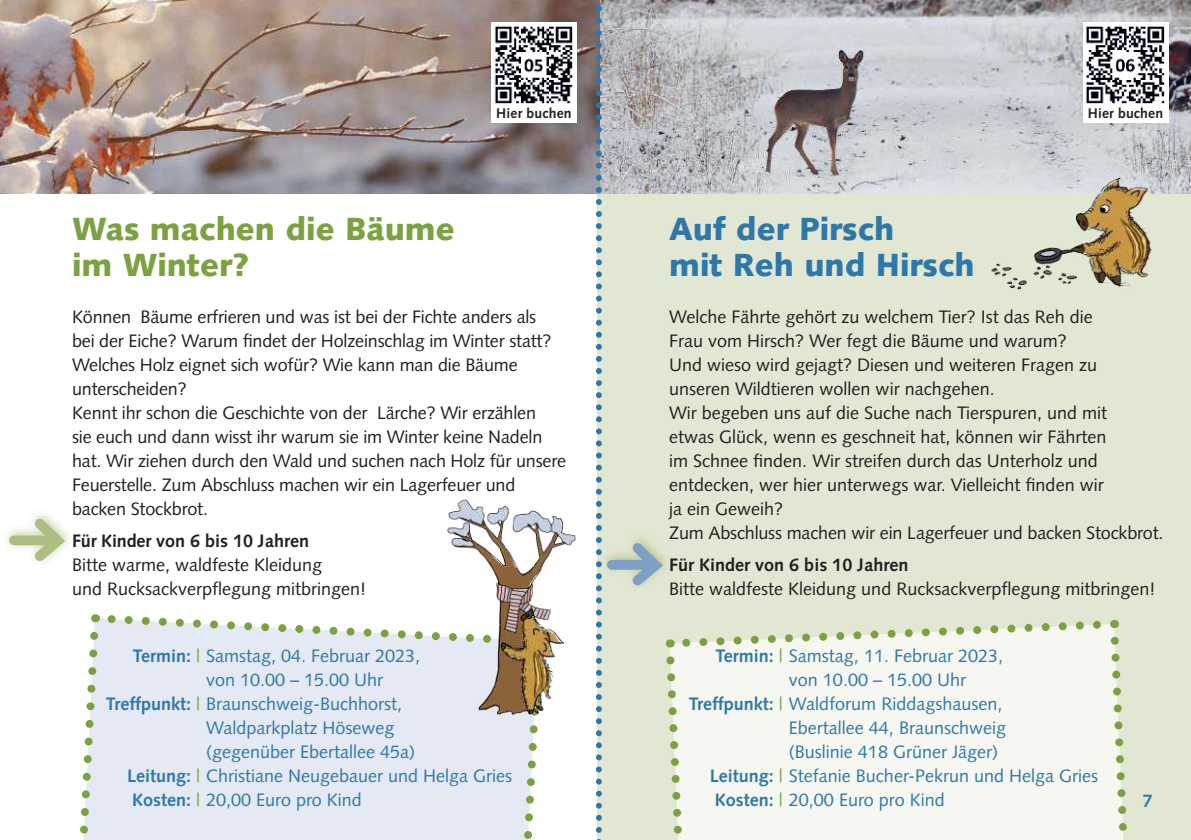
<style>
.page{position:relative;width:1191px;height:840px;background:#fff}
.page>*{position:absolute;margin:0;border:0;box-sizing:border-box;transform-origin:0 0}
.t1{font:900 32px/36px "Syntax";color:#2e78a9}
.t2{font:900 32px/36px "Syntax";color:#7ca141}
.t3{font:18px/24px "Syntax";color:#221f1f}
.t4{font:18px "Syntax";color:#2e78a9}
.t5{font:700 18px "Syntax";color:#221f1f}
.t6{font:700 18px "Syntax";color:#2e78a9}
.t7{font:700 14px "Syntax";letter-spacing:.01em;color:#221f1f}
.s1{font-weight:700}
.s2{color:#7ca141}
</style>
<div class="page">
<div style="left:598px;top:0;width:593px;height:839px;background:#e2e7d3"></div>
<div style="left:599px;top:531px;width:74px;height:60px;background:#7ca141;opacity:.45"></div>
<div style="left:612px;top:559px;width:35px;height:10px;background:#7fa0c5"></div>
<svg style="left:623px;top:534px;width:47px;height:57px"></svg>
<svg style="left:80px;top:614px;width:458px;height:226px;background:#e3e8f0"></svg>
<img style="left:0;top:0;width:1191px;height:193px">
<div style="left:2px;top:507px;width:73px;height:60px;background:#7ca141;opacity:.45"></div>
<div style="left:14px;top:535px;width:36px;height:10px;background:#acbe82"></div>
<svg style="left:26px;top:509px;width:47px;height:58px"></svg>
<svg style="left:662px;top:620px;width:470px;height:220px;background:#f0f3e8"></svg>
<svg style="left:596px;top:0;width:6px;height:840px"></svg>
<img style="left:439px;top:499px;width:137px;height:221px">
<img style="left:987px;top:176px;width:176px;height:114px">
<div style="left:492px;top:23px;width:85px;height:99px;background:#fff"></div>
<img style="left:494px;top:26px;width:79px;height:78px">
<div style="left:1083px;top:23px;width:85px;height:99px;background:#fff"></div>
<img style="left:1086px;top:26px;width:79px;height:78px">
<p class="t7" style="left:496px;top:108px;width:77px">Hier buchen</p>
<p class="t7" style="left:1087px;top:108px;width:77px">Hier buchen</p>
<h1 class="t2" style="left:72px;top:213px;width:384px">Was machen die Bäume im Winter?</h1>
<h1 class="t1" style="left:669px;top:213px;width:307px">Auf der Pirsch<br>mit Reh und Hirsch</h1>
<p class="t3" style="left:72px;top:306px;width:495px">Können Bäume erfrieren und was ist bei der Fichte anders als<br>bei der Eiche? Warum findet der Holzeinschlag im Winter statt?<br>Welches Holz eignet sich wofür? Wie kann man die Bäume unterscheiden?<br>Kennt ihr schon die Geschichte von der Lärche? Wir erzählen<br>sie euch und dann wisst ihr warum sie im Winter keine Nadeln hat. Wir ziehen durch den Wald und suchen nach Holz für unsere Feuerstelle. Zum Abschluss machen wir ein Lagerfeuer und backen Stockbrot.</p>
<p class="t5" style="left:72px;top:533px;width:239px">Für Kinder von 6 bis 10 Jahren</p>
<p class="t3" style="left:72px;top:554px;width:296px">Bitte warme, waldfeste Kleidung<br>und Rucksackverpflegung mitbringen!</p>
<p class="t3" style="left:669px;top:306px;width:496px">Welche Fährte gehört zu welchem Tier? Ist das Reh die<br>Frau vom Hirsch? Wer fegt die Bäume und warum?<br>Und wieso wird gejagt? Diesen und weiteren Fragen zu<br>unseren Wildtieren wollen wir nachgehen.<br>Wir begeben uns auf die Suche nach Tierspuren, und mit<br>etwas Glück, wenn es geschneit hat, können wir Fährten<br>im Schnee finden. Wir streifen durch das Unterholz und entdecken, wer hier unterwegs war. Vielleicht finden wir<br>ja ein Geweih?<br>Zum Abschluss machen wir ein Lagerfeuer und backen Stockbrot.</p>
<p class="t5" style="left:669px;top:557px;width:241px">Für Kinder von 6 bis 10 Jahren</p>
<p class="t3" style="left:669px;top:578px;width:488px">Bitte waldfeste Kleidung und Rucksackverpflegung mitbringen!</p>
<p class="t4" style="left:133px;top:648px;width:289px"><span class="s1">Termin:</span> <span class="s2">|</span> Samstag, 04. Februar 2023,</p>
<p class="t4" style="left:206px;top:672px;width:179px">von 10.00 – 15.00 Uhr</p>
<p class="t4" style="left:106px;top:696px;width:298px"><span class="s1">Treffpunkt:</span> <span class="s2">|</span> Braunschweig-Buchhorst,</p>
<p class="t4" style="left:206px;top:720px;width:190px">Waldparkplatz Höseweg</p>
<p class="t4" style="left:206px;top:744px;width:211px">(gegenüber Ebertallee 45a)</p>
<p class="t4" style="left:127px;top:768px;width:387px"><span class="s1">Leitung:</span> <span class="s2">|</span> Christiane Neugebauer und Helga Gries</p>
<p class="t4" style="left:132px;top:792px;width:231px"><span class="s1">Kosten:</span> <span class="s2">|</span> 20,00 Euro pro Kind</p>
<p class="t4" style="left:715px;top:647px;width:289px"><span class="s1">Termin:</span> <span class="s2">|</span> Samstag, 11. Februar 2023,</p>
<p class="t4" style="left:789px;top:671px;width:179px">von 10.00 – 15.00 Uhr</p>
<p class="t4" style="left:689px;top:695px;width:315px"><span class="s1">Treffpunkt:</span> <span class="s2">|</span> Waldforum Riddagshausen,</p>
<p class="t4" style="left:789px;top:719px;width:219px">Ebertallee 44, Braunschweig</p>
<p class="t4" style="left:789px;top:743px;width:211px">(Buslinie 418 Grüner Jäger)</p>
<p class="t4" style="left:710px;top:767px;width:390px"><span class="s1">Leitung:</span> <span class="s2">|</span> Stefanie Bucher-Pekrun und Helga Gries</p>
<p class="t4" style="left:715px;top:791px;width:231px"><span class="s1">Kosten:</span> <span class="s2">|</span> 20,00 Euro pro Kind</p>
<p class="t6" style="left:1142px;top:793px;width:12px">7</p>
</div>
